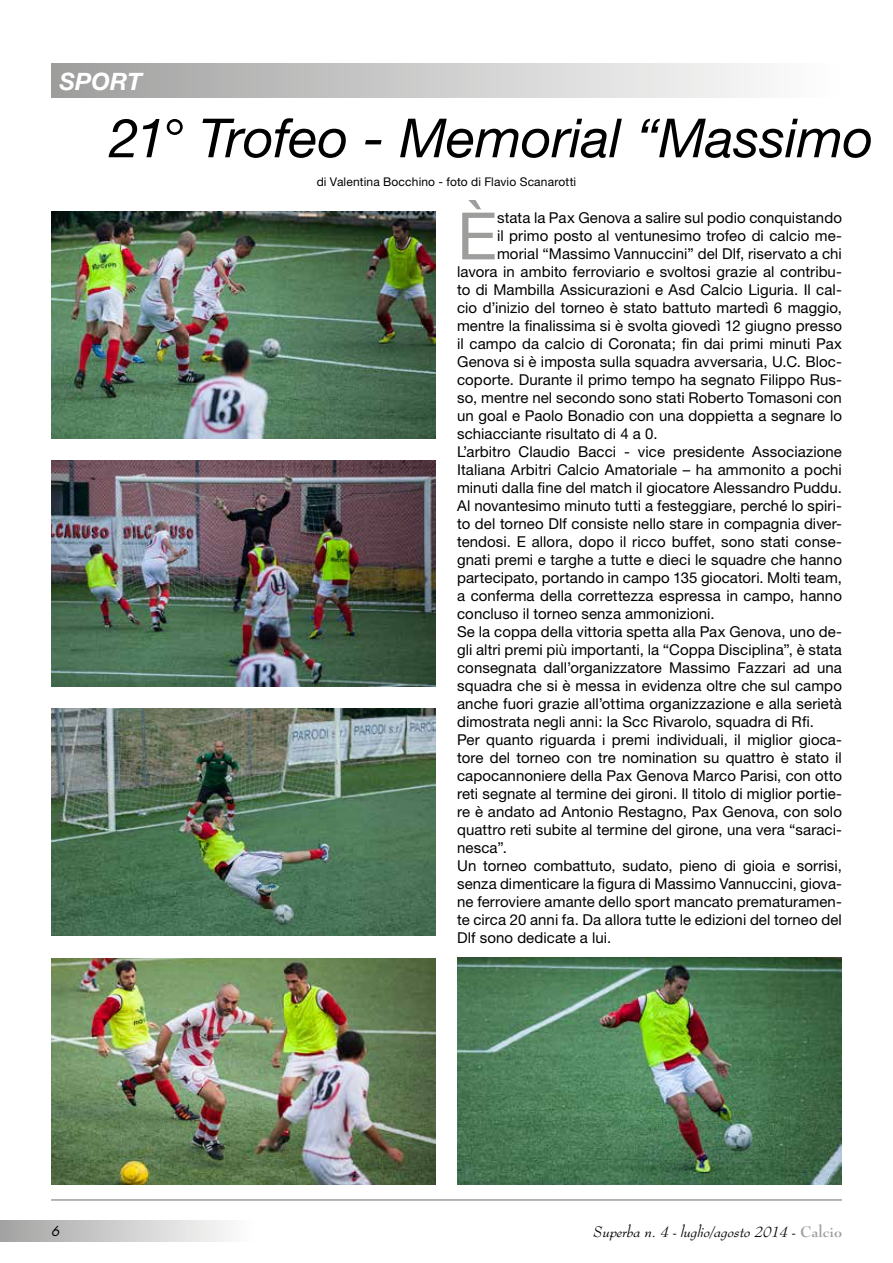
<style>
.page{position:relative;width:893px;height:1263px;background:#fff}
.page>*{position:absolute;margin:0;border:0;box-sizing:border-box;transform-origin:0 0}
.t1{font:65.4px "Helvetica Neue";color:#9d9d9c}
.t2{font:italic 54px "Helvetica Neue";letter-spacing:-.005em;color:#000}
.t3{font:italic 700 24px "Helvetica Neue";letter-spacing:.005em;color:#fff}
.t4{font:15px "Helvetica Neue";letter-spacing:.005em;color:#000}
.t5{font:italic 15px "Bernhard Modern BT";color:#000}
.t6{font:italic 13.5px "Futura";color:#000}
.t7{font:12px "Helvetica Neue";letter-spacing:.01em;color:#000}
.s1{font-weight:700;font-style:normal;color:#9d9d9c}
</style>
<div class="page">
<div style="left:0;top:1220px;width:255px;height:22px;background:linear-gradient(to right,#a3a3a3,#fff)"></div>
<hr style="left:51px;top:1199px;width:791px;height:2px;background:#9d9d9c">
<div style="left:51px;top:64px;width:791px;height:34px;background:linear-gradient(to right,#9e9e9e,#fff)"></div>
<img style="left:51px;top:958px;width:385px;height:226px">
<img style="left:51px;top:460px;width:385px;height:226px">
<img style="left:51px;top:212px;width:385px;height:226px">
<img style="left:457px;top:957px;width:385px;height:227px">
<img style="left:51px;top:709px;width:385px;height:226px">
<h3 class="t3" style="left:60px;top:67px;width:84px">SPORT</h3>
<h2 class="t2" style="left:109px;top:106px;width:766px">21° Trofeo - Memorial “Massimo</h2>
<p class="t7" style="left:317px;top:174px;width:261px">di Valentina Bocchino - foto di Flavio Scanarotti</p>
<h1 class="t1" style="left:457px;top:197px;width:41px">È</h1>
<p class="t4" style="left:497px;top:209px;width:346px">stata la Pax Genova a salire sul podio conquistando</p>
<p class="t4" style="left:497px;top:227px;width:346px">il primo posto al ventunesimo trofeo di calcio me-</p>
<p class="t4" style="left:497px;top:245px;width:346px">morial “Massimo Vannuccini” del Dlf, riservato a chi</p>
<p class="t4" style="left:457px;top:263px;width:386px">lavora in ambito ferroviario e svoltosi grazie al contribu-</p>
<p class="t4" style="left:457px;top:281px;width:386px">to di Mambilla Assicurazioni e Asd Calcio Liguria. Il cal-</p>
<p class="t4" style="left:457px;top:299px;width:386px">cio d’inizio del torneo è stato battuto martedì 6 maggio,</p>
<p class="t4" style="left:457px;top:317px;width:386px">mentre la finalissima si è svolta giovedì 12 giugno presso</p>
<p class="t4" style="left:457px;top:335px;width:386px">il campo da calcio di Coronata; fin dai primi minuti Pax</p>
<p class="t4" style="left:457px;top:353px;width:386px">Genova si è imposta sulla squadra avversaria, U.C. Bloc-</p>
<p class="t4" style="left:457px;top:371px;width:386px">coporte. Durante il primo tempo ha segnato Filippo Rus-</p>
<p class="t4" style="left:457px;top:389px;width:386px">so, mentre nel secondo sono stati Roberto Tomasoni con</p>
<p class="t4" style="left:457px;top:407px;width:386px">un goal e Paolo Bonadio con una doppietta a segnare lo</p>
<p class="t4" style="left:457px;top:425px;width:202px">schiacciante risultato di 4 a 0.</p>
<p class="t4" style="left:457px;top:443px;width:386px">L’arbitro Claudio Bacci - vice presidente Associazione</p>
<p class="t4" style="left:457px;top:461px;width:386px">Italiana Arbitri Calcio Amatoriale – ha ammonito a pochi</p>
<p class="t4" style="left:457px;top:479px;width:386px">minuti dalla fine del match il giocatore Alessandro Puddu.</p>
<p class="t4" style="left:457px;top:497px;width:386px">Al novantesimo minuto tutti a festeggiare, perché lo spiri-</p>
<p class="t4" style="left:457px;top:515px;width:386px">to del torneo Dlf consiste nello stare in compagnia diver-</p>
<p class="t4" style="left:457px;top:533px;width:386px">tendosi. E allora, dopo il ricco buffet, sono stati conse-</p>
<p class="t4" style="left:457px;top:551px;width:386px">gnati premi e targhe a tutte e dieci le squadre che hanno</p>
<p class="t4" style="left:457px;top:569px;width:386px">partecipato, portando in campo 135 giocatori. Molti team,</p>
<p class="t4" style="left:457px;top:587px;width:386px">a conferma della correttezza espressa in campo, hanno</p>
<p class="t4" style="left:457px;top:605px;width:259px">concluso il torneo senza ammonizioni.</p>
<p class="t4" style="left:457px;top:623px;width:386px">Se la coppa della vittoria spetta alla Pax Genova, uno de-</p>
<p class="t4" style="left:457px;top:641px;width:386px">gli altri premi più importanti, la “Coppa Disciplina”, è stata</p>
<p class="t4" style="left:457px;top:659px;width:386px">consegnata dall’organizzatore Massimo Fazzari ad una</p>
<p class="t4" style="left:457px;top:677px;width:386px">squadra che si è messa in evidenza oltre che sul campo</p>
<p class="t4" style="left:457px;top:695px;width:386px">anche fuori grazie all’ottima organizzazione e alla serietà</p>
<p class="t4" style="left:457px;top:713px;width:358px">dimostrata negli anni: la Scc Rivarolo, squadra di Rfi.</p>
<p class="t4" style="left:457px;top:731px;width:386px">Per quanto riguarda i premi individuali, il miglior gioca-</p>
<p class="t4" style="left:457px;top:749px;width:386px">tore del torneo con tre nomination su quattro è stato il</p>
<p class="t4" style="left:457px;top:767px;width:386px">capocannoniere della Pax Genova Marco Parisi, con otto</p>
<p class="t4" style="left:457px;top:785px;width:386px">reti segnate al termine dei gironi. Il titolo di miglior portie-</p>
<p class="t4" style="left:457px;top:803px;width:386px">re è andato ad Antonio Restagno, Pax Genova, con solo</p>
<p class="t4" style="left:457px;top:821px;width:386px">quattro reti subite al termine del girone, una vera “saraci-</p>
<p class="t4" style="left:457px;top:839px;width:51px">nesca”.</p>
<p class="t4" style="left:457px;top:857px;width:386px">Un torneo combattuto, sudato, pieno di gioia e sorrisi,</p>
<p class="t4" style="left:457px;top:875px;width:386px">senza dimenticare la figura di Massimo Vannuccini, giova-</p>
<p class="t4" style="left:457px;top:893px;width:386px">ne ferroviere amante dello sport mancato prematuramen-</p>
<p class="t4" style="left:457px;top:911px;width:386px">te circa 20 anni fa. Da allora tutte le edizioni del torneo del</p>
<p class="t4" style="left:457px;top:929px;width:156px">Dlf sono dedicate a lui.</p>
<p class="t6" style="left:51px;top:1222px;width:10px">6</p>
<p class="t5" style="left:594px;top:1222px;width:250px">Superba n. 4 - luglio/agosto 2014 - <span class="s1">Calcio</span></p>
</div>
